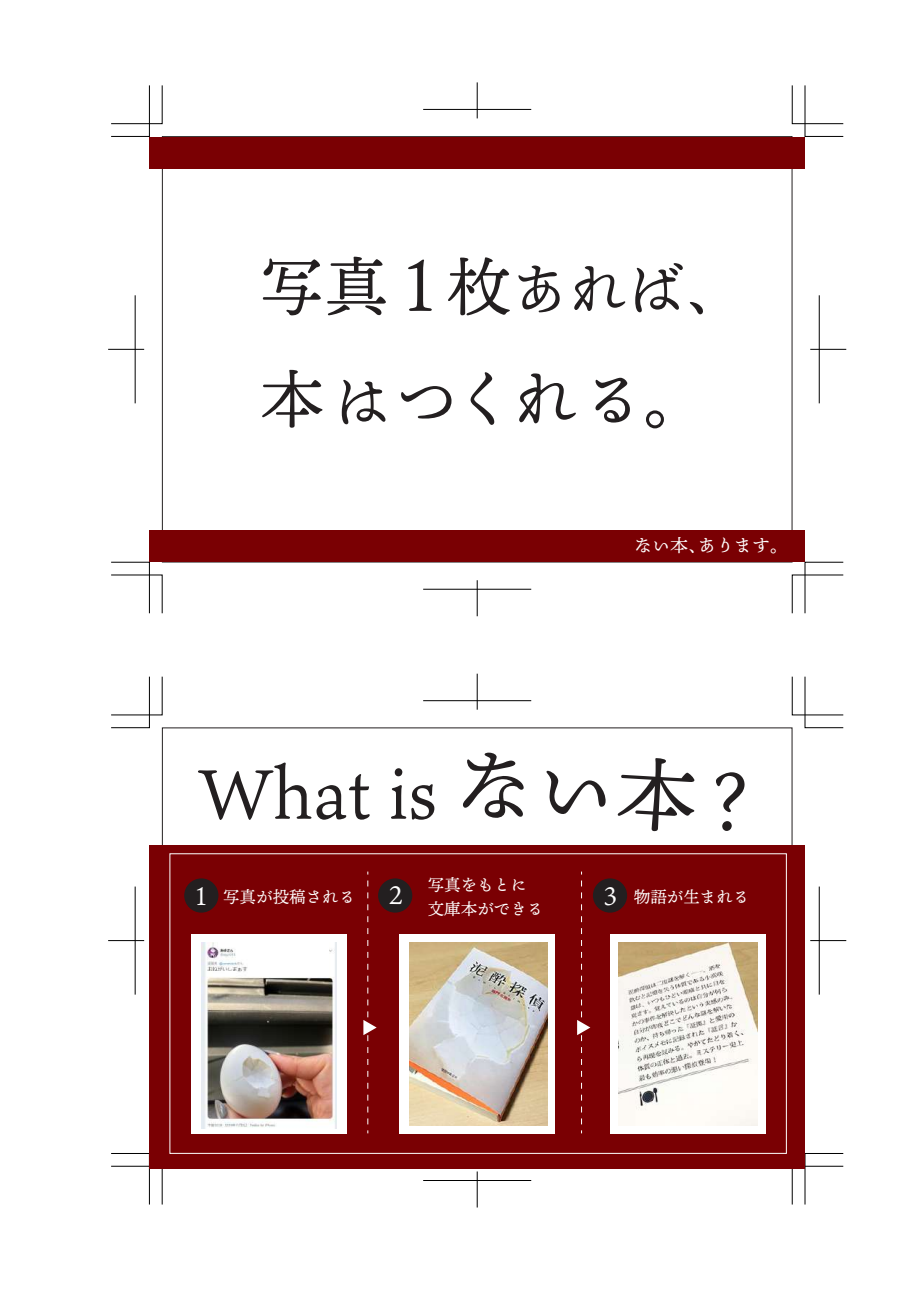
<style>
.page{position:relative;width:919px;height:1289px;background:#fff}
.page>*{position:absolute;margin:0;border:0;box-sizing:border-box;transform-origin:0 0}
.t1{font:81px "Ten Mincho";color:#231f20}
.t2{font:69.75px "Ten Mincho";color:#231f20}
.t3{font:64.2px "Ten Mincho";color:#231f20}
.t4{font:57.75px "Ten Mincho";color:#231f20}
.t5{font:25.35px "Ten Mincho";color:#fff}
.t6{font:18px "Ten Mincho";color:#fff}
.t7{font:16.5px/24.5px "Ten Mincho";color:#fff}
.s1{font-size:64.2px}
.s2{font-size:72.45px}
.s3{font-size:57.75px}
.s4{font-size:25.35px}
</style>
<div class="page">
<div style="left:162px;top:136px;width:630px;height:426px;background:#fff;border:1px solid #231f20"></div>
<svg style="left:111px;top:561px;width:52px;height:52px"></svg>
<svg style="left:111px;top:85px;width:52px;height:52px"></svg>
<svg style="left:791px;top:85px;width:52px;height:52px"></svg>
<svg style="left:791px;top:561px;width:52px;height:52px"></svg>
<hr style="left:108px;top:349px;width:36px;height:1px;background:#000">
<hr style="left:135px;top:295px;width:1px;height:108px;background:#000">
<hr style="left:810px;top:349px;width:36px;height:1px;background:#000">
<hr style="left:818px;top:295px;width:1px;height:108px;background:#000">
<hr style="left:423px;top:109px;width:108px;height:1px;background:#000">
<hr style="left:477px;top:82px;width:1px;height:36px;background:#000">
<hr style="left:423px;top:589px;width:108px;height:1px;background:#000">
<hr style="left:477px;top:580px;width:1px;height:36px;background:#000">
<svg style="left:111px;top:1153px;width:52px;height:51px"></svg>
<svg style="left:111px;top:676px;width:52px;height:52px"></svg>
<svg style="left:791px;top:676px;width:52px;height:52px"></svg>
<svg style="left:791px;top:1153px;width:52px;height:51px"></svg>
<hr style="left:108px;top:940px;width:36px;height:1px;background:#000">
<hr style="left:135px;top:886px;width:1px;height:108px;background:#000">
<hr style="left:810px;top:940px;width:36px;height:1px;background:#000">
<hr style="left:818px;top:886px;width:1px;height:108px;background:#000">
<hr style="left:423px;top:700px;width:108px;height:1px;background:#000">
<hr style="left:477px;top:673px;width:1px;height:36px;background:#000">
<hr style="left:423px;top:1180px;width:108px;height:1px;background:#000">
<hr style="left:477px;top:1171px;width:1px;height:36px;background:#000">
<div style="left:149px;top:845px;width:656px;height:324px;background:#7a0003"></div>
<div style="left:184px;top:878px;width:34px;height:34px;background:#231f20;border-radius:50%"></div>
<div style="left:378px;top:878px;width:34px;height:34px;background:#231f20;border-radius:50%"></div>
<div style="left:593px;top:878px;width:34px;height:34px;background:#231f20;border-radius:50%"></div>
<div style="left:191px;top:933px;width:156px;height:200px;background:#fff"></div>
<div style="left:399px;top:933px;width:156px;height:200px;background:#fff"></div>
<div style="left:610px;top:933px;width:155px;height:200px;background:#fff"></div>
<img style="left:202px;top:942px;width:134px;height:186px">
<img style="left:409px;top:942px;width:138px;height:183px">
<img style="left:618px;top:942px;width:139px;height:183px">
<svg style="left:363px;top:880px;width:13px;height:253px"></svg>
<svg style="left:577px;top:880px;width:13px;height:253px"></svg>
<div style="left:149px;top:137px;width:656px;height:32px;background:#7a0003"></div>
<div style="left:149px;top:530px;width:656px;height:32px;background:#7a0003"></div>
<h3 class="t4" style="left:260px;top:257px;width:484px"><span class="s1">写真</span> <span class="s2">1</span> <span class="s1">枚</span>あれば、</h3>
<h3 class="t3" style="left:260px;top:363px;width:449px">本<span class="s3">は</span>つくれる。</h3>
<p class="t6" style="left:634px;top:535px;width:156px">ない本、あります。</p>
<h2 class="t2" style="left:197px;top:753px;width:241px">What is</h2>
<h1 class="t1" style="left:456px;top:739px;width:316px;rotate:3deg">ない本？</h1>
<p class="t7" style="left:428px;top:872px;width:117px">写真をもとに文庫本ができる</p>
<p class="t7" style="left:196px;top:885px;width:161px"><span class="s4">1</span> 写真が投稿される</p>
<h3 class="t5" style="left:388px;top:880px;width:15px">2</h3>
<h3 class="t5" style="left:603px;top:881px;width:15px">3</h3>
<p class="t7" style="left:634px;top:885px;width:117px">物語が生まれる</p>
</div>
